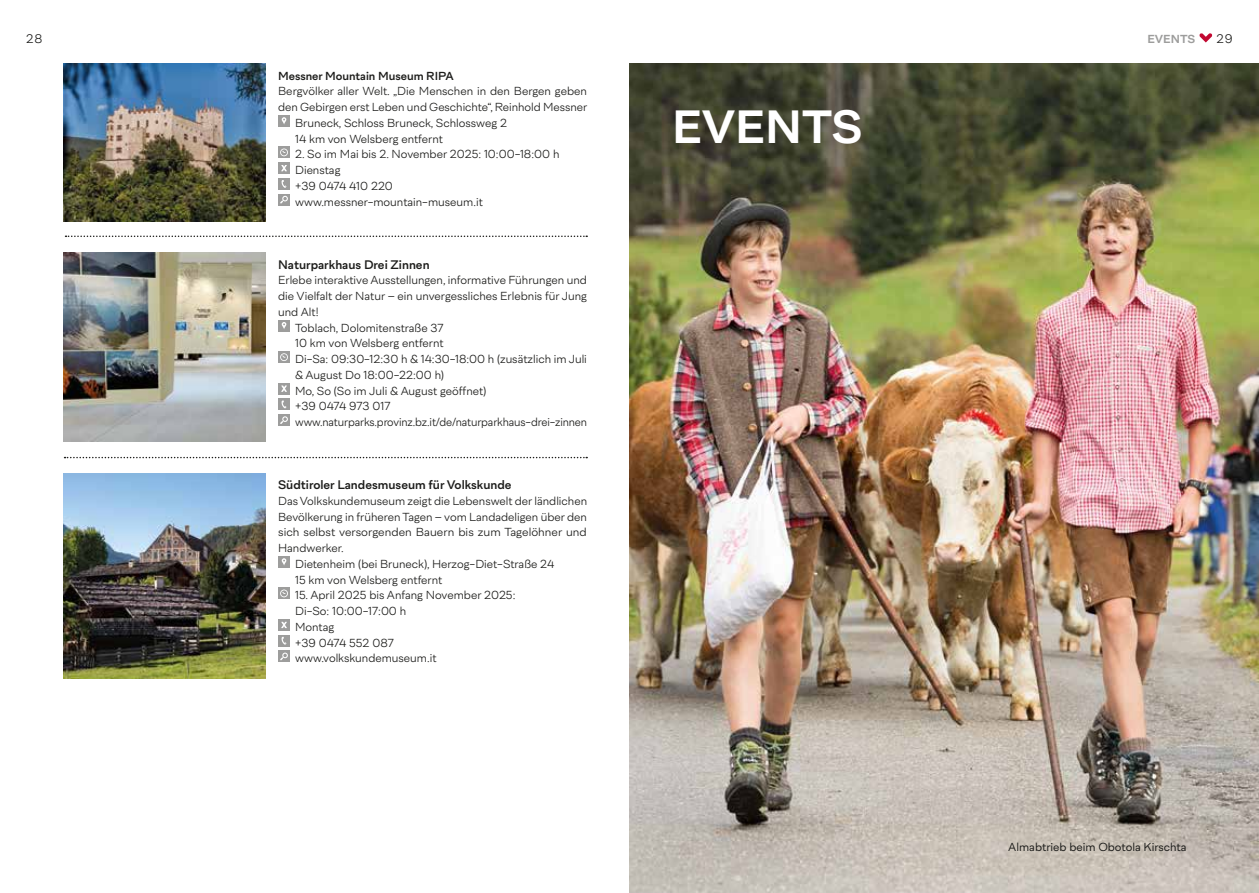
<style>
.page{position:relative;width:1259px;height:893px;background:#fff}
.page>*{position:absolute;margin:0;border:0;box-sizing:border-box;transform-origin:0 0}
.t1{font:700 45px "Cordillera";color:#fff}
.t2{font:600 12px "Cordillera";color:#1d1d1b}
.t3{font:300 12px "Cordillera";color:#1d1d1b}
.t4{font:300 11.25px/15.8px "Cordillera";color:#1d1d1b}
.t5{font:300 11.25px "Cordillera";color:#1d1d1b;scale:.96 1}
.t6{font:11.25px "Cordillera";color:#1d1d1b}
.t7{font:600 11.25px "Cordillera";color:#1d1d1b}
.t8{font:700 11.25px "Cordillera";color:#9d9d9c}
</style>
<div class="page">
<img style="left:629px;top:64px;width:630px;height:829px">
<div style="left:278px;top:115px;width:12px;height:12px;background:#9d9d9c"></div>
<svg style="left:282px;top:117px;width:4px;height:7px"></svg>
<div style="left:278px;top:147px;width:12px;height:11px;background:#9d9d9c"></div>
<svg style="left:280px;top:148px;width:8px;height:8px"></svg>
<div style="left:278px;top:162px;width:12px;height:12px;background:#9d9d9c"></div>
<svg style="left:281px;top:165px;width:6px;height:6px"></svg>
<div style="left:278px;top:178px;width:12px;height:12px;background:#9d9d9c"></div>
<svg style="left:281px;top:180px;width:5px;height:8px"></svg>
<div style="left:278px;top:194px;width:12px;height:12px;background:#9d9d9c"></div>
<svg style="left:280px;top:196px;width:8px;height:8px"></svg>
<div style="left:278px;top:320px;width:12px;height:12px;background:#9d9d9c"></div>
<svg style="left:282px;top:322px;width:4px;height:7px"></svg>
<div style="left:278px;top:351px;width:12px;height:12px;background:#9d9d9c"></div>
<svg style="left:280px;top:353px;width:8px;height:8px"></svg>
<div style="left:278px;top:383px;width:12px;height:12px;background:#9d9d9c"></div>
<svg style="left:281px;top:385px;width:6px;height:7px"></svg>
<div style="left:278px;top:399px;width:12px;height:11px;background:#9d9d9c"></div>
<svg style="left:281px;top:401px;width:5px;height:7px"></svg>
<div style="left:278px;top:414px;width:12px;height:12px;background:#9d9d9c"></div>
<svg style="left:280px;top:416px;width:8px;height:8px"></svg>
<div style="left:278px;top:556px;width:12px;height:12px;background:#9d9d9c"></div>
<svg style="left:282px;top:558px;width:4px;height:7px"></svg>
<div style="left:278px;top:588px;width:12px;height:11px;background:#9d9d9c"></div>
<svg style="left:280px;top:589px;width:8px;height:8px"></svg>
<div style="left:278px;top:619px;width:12px;height:12px;background:#9d9d9c"></div>
<svg style="left:281px;top:622px;width:6px;height:6px"></svg>
<div style="left:278px;top:635px;width:12px;height:12px;background:#9d9d9c"></div>
<svg style="left:281px;top:637px;width:5px;height:8px"></svg>
<div style="left:278px;top:651px;width:12px;height:11px;background:#9d9d9c"></div>
<svg style="left:280px;top:653px;width:8px;height:7px"></svg>
<img style="left:64px;top:253px;width:201px;height:189px">
<svg style="left:65px;top:457px;width:522px;height:1px"></svg>
<img style="left:64px;top:473px;width:201px;height:205px">
<img style="left:64px;top:64px;width:201px;height:157px">
<svg style="left:66px;top:236px;width:521px;height:1px"></svg>
<svg style="left:1199px;top:33px;width:13px;height:10px"></svg>
<p class="t3" style="left:26px;top:30px;width:18px">28</p>
<p class="t3" style="left:1216px;top:30px;width:18px">29</p>
<p class="t8" style="left:1147px;top:30px;width:49px">EVENTS</p>
<p class="t7" style="left:278px;top:67px;width:177px">Messner Mountain Museum RIPA</p>
<p class="t4" style="left:278px;top:83px;width:310px">Bergvölker aller Welt. „Die Menschen in den Bergen geben</p>
<p class="t4" style="left:278px;top:99px;width:310px">den Gebirgen erst Leben und Geschichte“, Reinhold Messner</p>
<p class="t4" style="left:295px;top:114px;width:213px">Bruneck, Schloss Bruneck, Schlossweg 2</p>
<p class="t4" style="left:295px;top:130px;width:149px">14 km von Welsberg entfernt</p>
<p class="t4" style="left:295px;top:146px;width:266px">2. So im Mai bis 2. November 2025: 10:00-18:00 h<br>Dienstag<br>+39 0474 410 220 www.messner-mountain-museum.it</p>
<p class="t2" style="left:278px;top:255px;width:153px">Naturparkhaus Drei Zinnen</p>
<p class="t4" style="left:278px;top:272px;width:310px">Erlebe interaktive Ausstellungen, informative Führungen und</p>
<p class="t4" style="left:278px;top:288px;width:310px">die Vielfalt der Natur – ein unvergessliches Erlebnis für Jung</p>
<p class="t4" style="left:278px;top:303px;width:42px">und Alt!</p>
<p class="t4" style="left:295px;top:319px;width:150px">Toblach, Dolomitenstraße 37</p>
<p class="t4" style="left:295px;top:335px;width:150px">10 km von Welsberg entfernt</p>
<p class="t4" style="left:295px;top:351px;width:293px">Di-Sa: 09:30-12:30 h &amp; 14:30-18:00 h (zusätzlich im Juli</p>
<p class="t4" style="left:295px;top:366px;width:150px">&amp; August Do 18:00-22:00 h)</p>
<p class="t4" style="left:295px;top:382px;width:193px">Mo, So (So im Juli &amp; August geöffnet)</p>
<p class="t4" style="left:295px;top:398px;width:97px">+39 0474 973 017</p>
<p class="t5" style="left:295px;top:414px;width:306px">www.naturparks.provinz.bz.it/de/naturparkhaus-drei-zinnen</p>
<p class="t2" style="left:278px;top:475px;width:235px">Südtiroler Landesmuseum für Volkskunde</p>
<p class="t4" style="left:278px;top:492px;width:310px">Das Volkskundemuseum zeigt die Lebenswelt der ländlichen</p>
<p class="t4" style="left:278px;top:508px;width:310px">Bevölkerung in früheren Tagen – vom Landadeligen über den</p>
<p class="t4" style="left:278px;top:524px;width:310px">sich selbst versorgenden Bauern bis zum Tagelöhner und</p>
<p class="t4" style="left:278px;top:540px;width:67px">Handwerker.</p>
<p class="t4" style="left:295px;top:555px;width:261px">Dietenheim (bei Bruneck), Herzog-Diet-Straße 24</p>
<p class="t4" style="left:295px;top:571px;width:149px">15 km von Welsberg entfernt</p>
<p class="t4" style="left:295px;top:587px;width:222px">15. April 2025 bis Anfang November 2025:<br>Di-So: 10:00-17:00 h<br>Montag<br>+39 0474 552 087 www.volkskundemuseum.it</p>
<h1 class="t1" style="left:672px;top:91px;width:192px">EVENTS</h1>
<p class="t6" style="left:1008px;top:839px;width:180px">Almabtrieb beim Obotola Kirschta</p>
</div>
